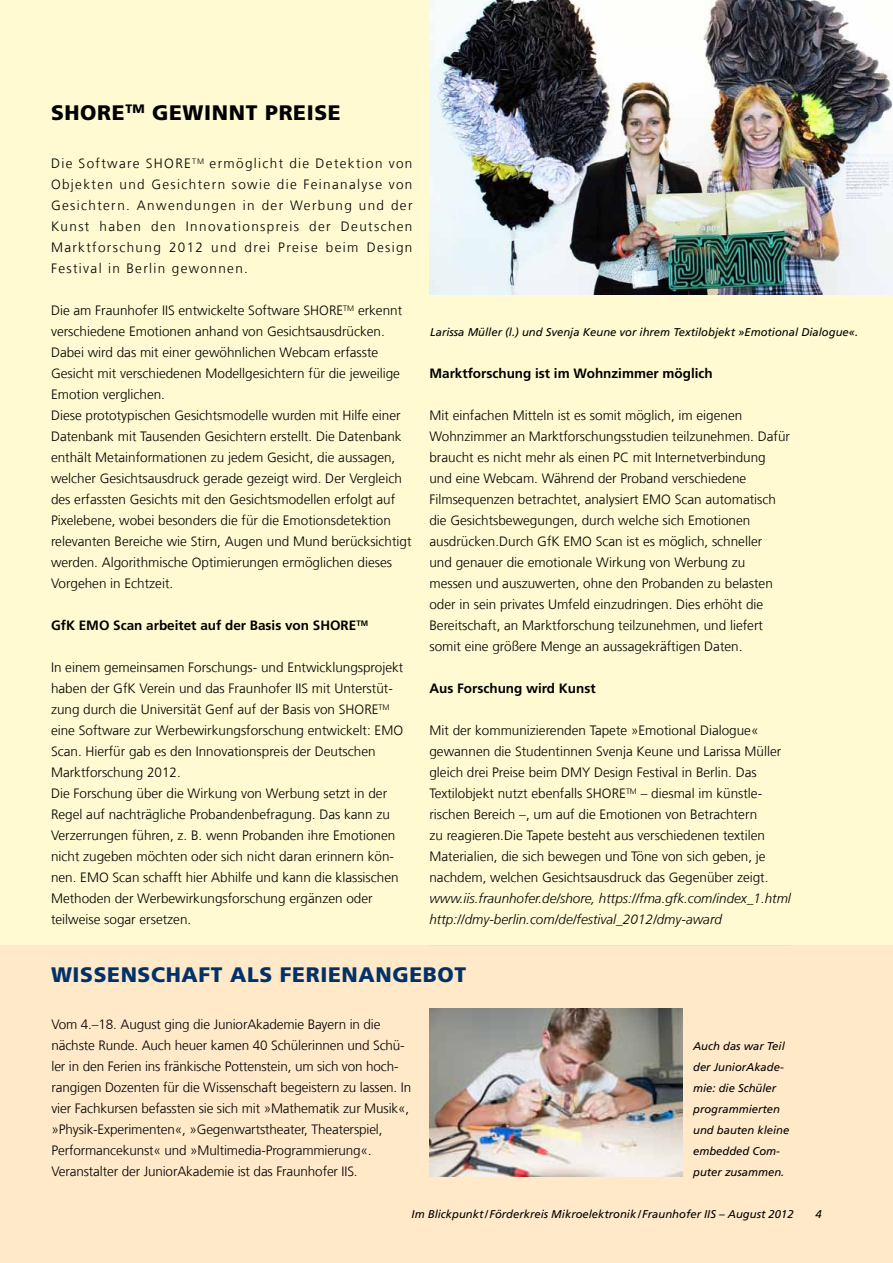
<style>
.page{position:relative;width:893px;height:1263px;background:#fff}
.page>*{position:absolute;margin:0;border:0;box-sizing:border-box;transform-origin:0 0}
.t1{font:900 21px "Frutiger LT Com";letter-spacing:.03em;color:#003269}
.t2{font:900 21px "Frutiger LT Com";letter-spacing:.03em;color:#000}
.t3{font:300 13.5px/21px "Frutiger LT Com";color:#000}
.t4{font:italic 300 13.5px/21px "Frutiger LT Com";color:#000}
.t5{font:700 13.5px "Frutiger LT Com";color:#000}
.t6{font:italic 11.25px/21px "Frutiger LT Com";color:#000}
</style>
<div class="page">
<div style="left:0;top:945px;width:893px;height:318px;background:#ffe9c9"></div>
<div style="left:0;top:0;width:893px;height:945px;background:#fffad1"></div>
<img style="left:429px;top:0;width:464px;height:294px">
<img style="left:429px;top:1008px;width:253px;height:168px">
<h1 class="t2" style="left:51px;top:100px;width:291px">SHORE<sup>TM</sup> GEWINNT PREISE</h1>
<p class="t3" style="left:51px;top:153px;width:363px;text-align:justify">Die Software SHORE<sup>TM</sup> ermöglicht die Detektion von Objekten und Gesichtern sowie die Feinanalyse von Gesichtern. Anwendungen in der Werbung und der Kunst haben den Innovationspreis der Deutschen Marktforschung 2012 und drei Preise beim Design Festival in Berlin gewonnen.</p>
<p class="t3" style="left:51px;top:300px;width:362px">Die am Fraunhofer IIS entwickelte Software SHORE<sup>TM</sup> erkennt verschiedene Emotionen anhand von Gesichtsausdrücken.<br>Dabei wird das mit einer gewöhnlichen Webcam erfasste Gesicht mit verschiedenen Modellgesichtern für die jeweilige Emotion verglichen.<br>Diese prototypischen Gesichtsmodelle wurden mit Hilfe einer Datenbank mit Tausenden Gesichtern erstellt. Die Datenbank enthält Metainformationen zu jedem Gesicht, die aussagen, welcher Gesichtsausdruck gerade gezeigt wird. Der Vergleich des erfassten Gesichts mit den Gesichtsmodellen erfolgt auf Pixelebene, wobei besonders die für die Emotionsdetektion relevanten Bereiche wie Stirn, Augen und Mund berücksichtigt werden. Algorithmische Optimierungen ermöglichen dieses Vorgehen in Echtzeit.</p>
<p class="t5" style="left:51px;top:617px;width:319px">GfK EMO Scan arbeitet auf der Basis von SHORE<sup>TM</sup></p>
<p class="t3" style="left:51px;top:657px;width:354px">In einem gemeinsamen Forschungs- und Entwicklungsprojekt haben der GfK Verein und das Fraunhofer IIS mit Unterstüt&shy;zung durch die Universität Genf auf der Basis von SHORE<sup>TM </sup>eine Software zur Werbewirkungsforschung entwickelt: EMO Scan. Hierfür gab es den Innovationspreis der Deutschen Marktforschung 2012.<br>Die Forschung über die Wirkung von Werbung setzt in der Regel auf nachträgliche Probandenbefragung. Das kann zu Verzerrungen führen, z. B. wenn Probanden ihre Emotionen nicht zugeben möchten oder sich nicht daran erinnern kön&shy;nen. EMO Scan schafft hier Abhilfe und kann die klassischen Methoden der Werbewirkungsforschung ergänzen oder teilweise sogar ersetzen.</p>
<p class="t6" style="left:430px;top:322px;width:430px">Larissa Müller (l.) und Svenja Keune vor ihrem Textilobjekt »Emotional Dialogue«.</p>
<p class="t5" style="left:429px;top:365px;width:285px">Marktforschung ist im Wohnzimmer möglich</p>
<p class="t3" style="left:429px;top:405px;width:362px">Mit einfachen Mitteln ist es somit möglich, im eigenen Wohnzimmer an Marktforschungsstudien teilzunehmen. Dafür braucht es nicht mehr als einen PC mit Internetverbindung und eine Webcam. Während der Proband verschiedene Filmsequenzen betrachtet, analysiert EMO Scan automatisch die Gesichtsbewegungen, durch welche sich Emotionen ausdrücken.Durch GfK EMO Scan ist es möglich, schneller<br>und genauer die emotionale Wirkung von Werbung zu messen und auszuwerten, ohne den Probanden zu belasten oder in sein privates Umfeld einzudringen. Dies erhöht die Bereitschaft, an Marktforschung teilzunehmen, und liefert somit eine größere Menge an aussagekräftigen Daten.</p>
<p class="t5" style="left:429px;top:681px;width:168px">Aus Forschung wird Kunst</p>
<p class="t3" style="left:429px;top:720px;width:353px">Mit der kommunizierenden Tapete »Emotional Dialogue« gewannen die Studentinnen Svenja Keune und Larissa Müller gleich drei Preise beim DMY Design Festival in Berlin. Das Textilobjekt nutzt ebenfalls SHORE<sup>TM</sup> – diesmal im künstle&shy;rischen Bereich –, um auf die Emotionen von Betrachtern<br>zu reagieren.Die Tapete besteht aus verschiedenen textilen Materialien, die sich bewegen und Töne von sich geben, je nachdem, welchen Gesichtsausdruck das Gegenüber zeigt.</p>
<p class="t4" style="left:429px;top:888px;width:363px">www.iis.fraunhofer.de/shore, https://fma.gfk.com/index_1.html http://dmy-berlin.com/de/festival_2012/dmy-award</p>
<h1 class="t1" style="left:51px;top:962px;width:417px">WISSENSCHAFT ALS FERIENANGEBOT</h1>
<p class="t3" style="left:51px;top:1014px;width:361px">Vom 4.–18. August ging die JuniorAkademie Bayern in die nächste Runde. Auch heuer kamen 40 Schülerinnen und Schü&shy;ler in den Ferien ins fränkische Pottenstein, um sich von hoch&shy;rangigen Dozenten für die Wissenschaft begeistern zu lassen. In vier Fachkursen befassten sie sich mit »Mathematik zur Musik«, »Physik-Experimenten«, »Gegenwartstheater, Theaterspiel, Performancekunst« und »Multimedia-Programmierung«.<br>Veranstalter der JuniorAkademie ist das Fraunhofer IIS.</p>
<p class="t6" style="left:693px;top:1036px;width:98px">Auch das war Teil der JuniorAkade&shy;mie: die Schüler programmierten und bauten kleine embedded Com&shy;puter zusammen.</p>
<p class="t6" style="left:412px;top:1204px;width:383px">Im Blickpunkt/ Förderkreis Mikroelektronik/ Fraunhofer IIS – August 2012</p>
<p class="t6" style="left:815px;top:1204px;width:8px">4</p>
</div>
